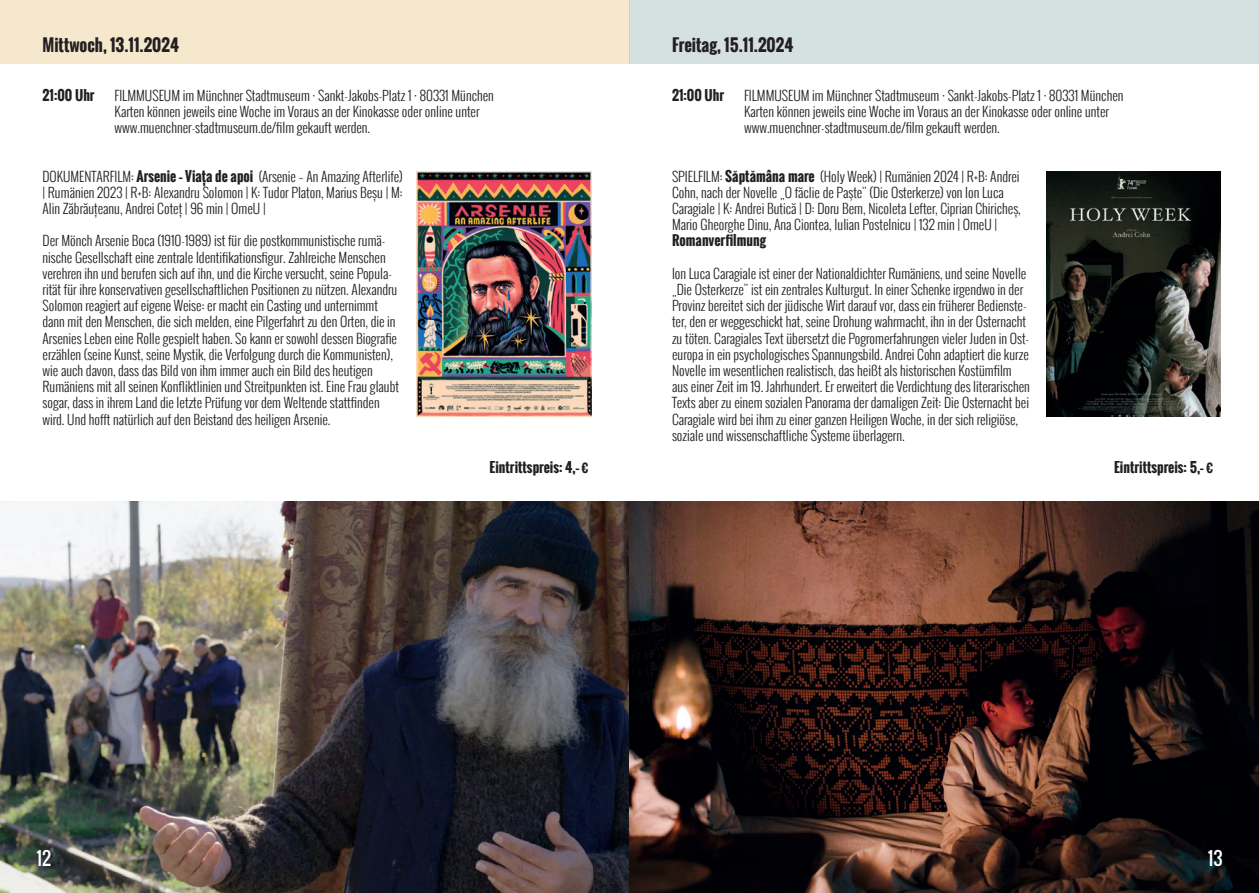
<style>
.page{position:relative;width:1259px;height:893px;background:#fff}
.page>*{position:absolute;margin:0;border:0;box-sizing:border-box;transform-origin:0 0}
.t1{font:18px "Oswald";color:#fff}
.t2{font:700 16.5px "Oswald";color:#231f20}
.t3{font:300 13.5px/16.2px "Oswald";color:#231f20}
.t4{font:700 13.5px "Oswald";color:#231f20}
.s1{font-weight:700}
</style>
<div class="page">
<img style="left:0;top:502px;width:1259px;height:391px">
<div style="left:0;top:0;width:629px;height:64px;background:#f6e8cc"></div>
<div style="left:629px;top:0;width:630px;height:64px;background:#d5e0e0"></div>
<img style="left:417px;top:171px;width:174px;height:246px">
<img style="left:1046px;top:171px;width:174px;height:246px">
<p class="t2" style="left:43px;top:33px;width:138px">Mittwoch, 13.11.2024</p>
<p class="t4" style="left:43px;top:85px;width:54px">21:00 Uhr</p>
<p class="t3" style="left:115px;top:87px;width:381px">FILMMUSEUM im Münchner Stadtmuseum · Sankt-Jakobs-Platz 1 · 80331 München<br>Karten können jeweils eine Woche im Voraus an der Kinokasse oder online unter www.muenchner-stadtmuseum.de/film gekauft werden.</p>
<p class="t3" style="left:43px;top:168px;width:362px;text-align:justify">DOKUMENTARFILM: <span class="s1">Arsenie – Viața de apoi</span> (Arsenie – An Amazing Afterlife) | Rumänien 2023 | R+B: Alexandru Solomon | K: Tudor Platon, Marius Beșu | M:<br>Alin Zăbrăuțeanu, Andrei Coteț | 96 min | OmeU |</p>
<p class="t3" style="left:43px;top:233px;width:358px">Der Mönch Arsenie Boca (1910-1989) ist für die postkommunistische rumä&shy;nische Gesellschaft eine zentrale Identifikationsfigur. Zahlreiche Menschen verehren ihn und berufen sich auf ihn, und die Kirche versucht, seine Popula&shy;rität für ihre konservativen gesellschaftlichen Positionen zu nützen. Alexandru Solomon reagiert auf eigene Weise: er macht ein Casting und unternimmt dann mit den Menschen, die sich melden, eine Pilgerfahrt zu den Orten, die in Arsenies Leben eine Rolle gespielt haben. So kann er sowohl dessen Biografie erzählen (seine Kunst, seine Mystik, die Verfolgung durch die Kommunisten), wie auch davon, dass das Bild von ihm immer auch ein Bild des heutigen Rumäniens mit all seinen Konfliktlinien und Streitpunkten ist. Eine Frau glaubt sogar, dass in ihrem Land die letzte Prüfung vor dem Weltende stattfinden wird. Und hofft natürlich auf den Beistand des heiligen Arsenie.</p>
<p class="t4" style="left:489px;top:457px;width:101px">Eintrittspreis: 4,– €</p>
<p class="t2" style="left:672px;top:33px;width:123px">Freitag, 15.11.2024</p>
<p class="t4" style="left:672px;top:85px;width:54px">21:00 Uhr</p>
<p class="t3" style="left:744px;top:87px;width:381px">FILMMUSEUM im Münchner Stadtmuseum · Sankt-Jakobs-Platz 1 · 80331 München<br>Karten können jeweils eine Woche im Voraus an der Kinokasse oder online unter www.muenchner-stadtmuseum.de/film gekauft werden.</p>
<p class="t3" style="left:672px;top:168px;width:350px">SPIELFILM: <span class="s1">Săptămâna mare</span> (Holy Week) | Rumänien 2024 | R+B: Andrei Cohn, nach der Novelle „O făclie de Paşte" (Die Osterkerze) von Ion Luca Caragiale | K: Andrei Butică | D: Doru Bem, Nicoleta Lefter, Ciprian Chiricheș, Mario Gheorghe Dinu, Ana Ciontea, Iulian Postelnicu | 132 min | OmeU |</p>
<p class="t4" style="left:672px;top:231px;width:96px">Romanverfilmung</p>
<p class="t3" style="left:672px;top:265px;width:359px">Ion Luca Caragiale ist einer der Nationaldichter Rumäniens, und seine Novelle „Die Osterkerze" ist ein zentrales Kulturgut. In einer Schenke irgendwo in der Provinz bereitet sich der jüdische Wirt darauf vor, dass ein früherer Bedienste&shy;ter, den er weggeschickt hat, seine Drohung wahrmacht, ihn in der Osternacht zu töten. Caragiales Text übersetzt die Pogromerfahrungen vieler Juden in Ost&shy;europa in ein psychologisches Spannungsbild. Andrei Cohn adaptiert die kurze Novelle im wesentlichen realistisch, das heißt als historischen Kostümfilm aus einer Zeit im 19. Jahrhundert. Er erweitert die Verdichtung des literarischen Texts aber zu einem sozialen Panorama der damaligen Zeit: Die Osternacht bei Caragiale wird bei ihm zu einer ganzen Heiligen Woche, in der sich religiöse, soziale und wissenschaftliche Systeme überlagern.</p>
<p class="t4" style="left:1114px;top:457px;width:101px">Eintrittspreis: 5,– €</p>
<h1 class="t1" style="left:36px;top:844px;width:16px">12</h1>
<h1 class="t1" style="left:1208px;top:844px;width:16px">13</h1>
</div>
